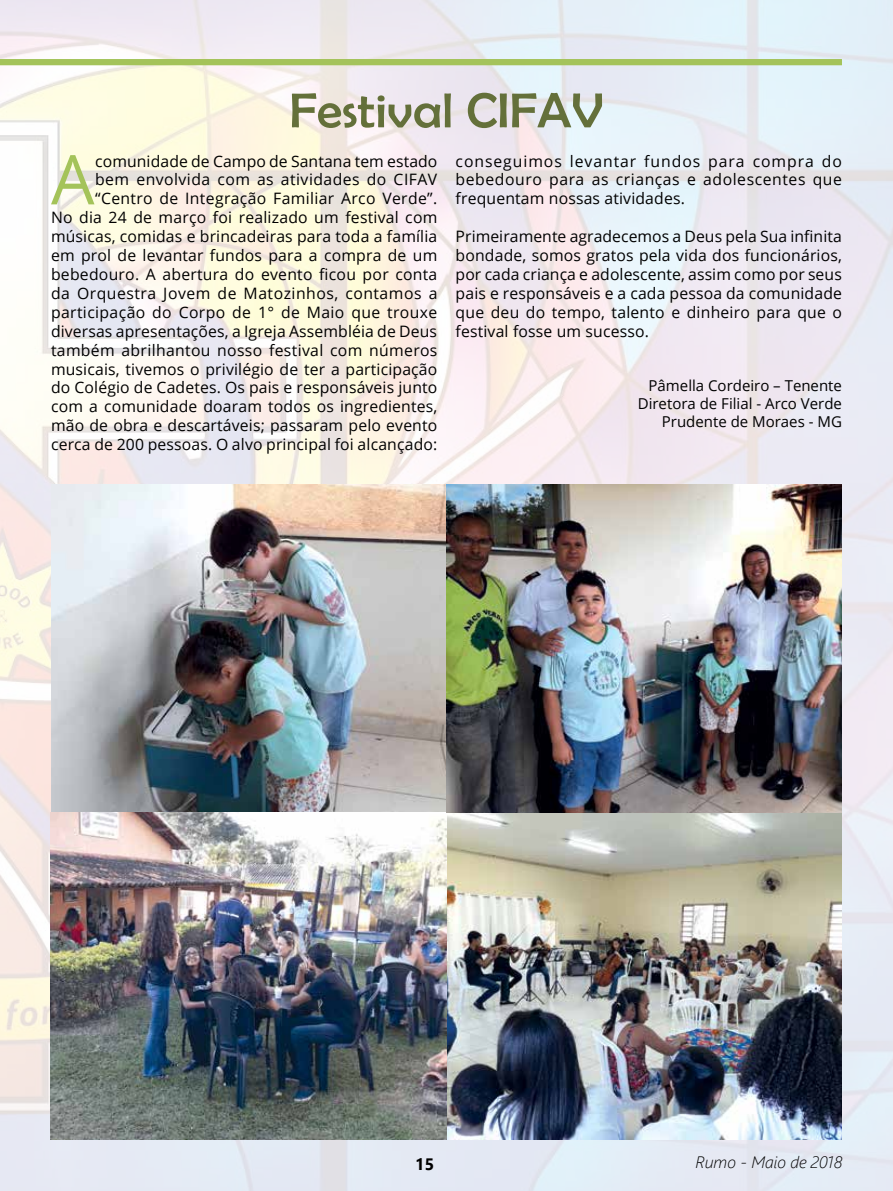
<style>
.page{position:relative;width:893px;height:1191px;background:#fff}
.page>*{position:absolute;margin:0;border:0;box-sizing:border-box;transform-origin:0 0}
.t1{font:68.7px "Open Sans";color:#a4c35a}
.t2{font:49.5px "Berlin Sans FB";color:#64703a;scale:1.05 1}
.t3{font:italic 300 16.5px "Segoe UI";color:#000}
.t4{font:700 16.5px "Segoe UI";color:#000}
.t5{font:15.75px/18.9px "Open Sans";letter-spacing:.01em;color:#000;text-align:justify}
.t6{font:15px/18px "Open Sans";color:#000;text-align:right}
</style>
<div class="page">
<img style="left:0;top:0;width:893px;height:1191px">
<div style="left:0;top:59px;width:842px;height:6px;background:#a4c35a"></div>
<img style="left:51px;top:485px;width:791px;height:655px">
<h2 class="t2" style="left:289px;top:83px;width:301px">Festival CIFAV</h2>
<p class="t5" style="left:51px;top:151px;width:388px;text-align:right">comunidade de Campo de Santana tem estado<br>bem envolvida com as atividades do CIFAV “Centro de Integração Familiar Arco Verde”.<br>No dia 24 de março foi realizado um festival com músicas, comidas e brincadeiras para toda a família em prol de levantar fundos para a compra de um bebedouro. A abertura do evento ficou por conta da Orquestra Jovem de Matozinhos, contamos a participação do Corpo de 1° de Maio que trouxe diversas apresentações, a Igreja Assembléia de Deus também abrilhantou nosso festival com números musicais, tivemos o privilégio de ter a participação do Colégio de Cadetes. Os pais e responsáveis junto com a comunidade doaram todos os ingredientes, mão de obra e descartáveis; passaram pelo evento cerca de 200 pessoas. O alvo principal foi alcançado:</p>
<p class="t5" style="left:456px;top:151px;width:388px">conseguimos levantar fundos para compra do bebedouro para as crianças e adolescentes que frequentam nossas atividades.</p>
<h1 class="t1" style="left:51px;top:132px;width:45px">A</h1>
<p class="t5" style="left:456px;top:227px;width:388px">Primeiramente agradecemos a Deus pela Sua infinita bondade, somos gratos pela vida dos funcionários, por cada criança e adolescente, assim como por seus pais e responsáveis e a cada pessoa da comunidade que deu do tempo, talento e dinheiro para que o festival fosse um sucesso.</p>
<p class="t6" style="left:638px;top:376px;width:206px">Pâmella Cordeiro – Tenente<br>Diretora de Filial - Arco Verde<br>Prudente de Moraes - MG</p>
<p class="t4" style="left:415px;top:1151px;width:20px">15</p>
<p class="t3" style="left:696px;top:1151px;width:148px">Rumo - Maio de 2018</p>
</div>
